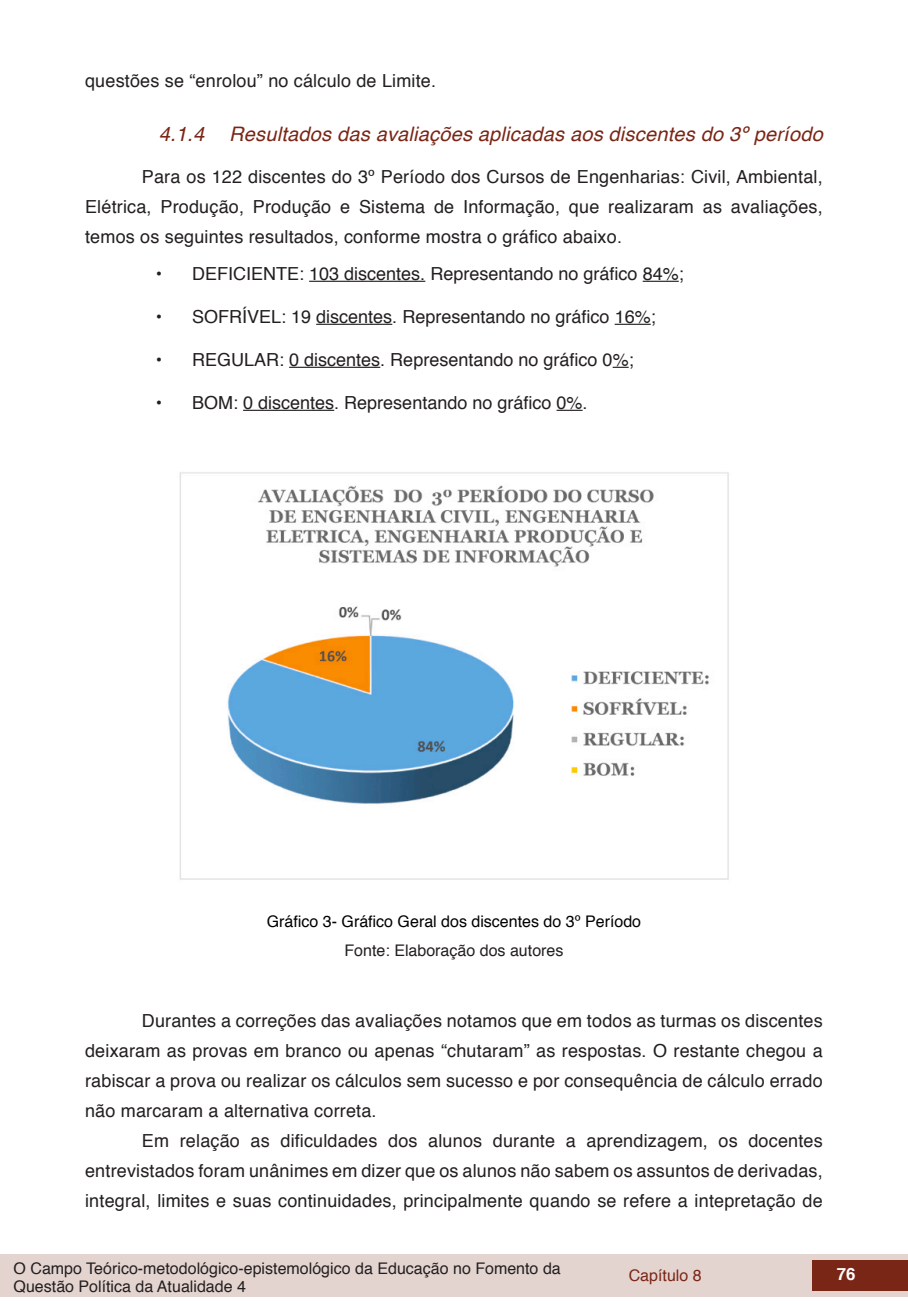
<style>
.page{position:relative;width:908px;height:1304px;background:#fff}
.page>*{position:absolute;margin:0;border:0;box-sizing:border-box;transform-origin:0 0}
.t1{font:italic 20px "Helvetica";letter-spacing:.01em;color:#7a2616}
.txt{font:18px/30px "Helvetica";letter-spacing:.01em;color:#231f20;text-align:justify}
.t2{font:700 16.8px "Helvetica";color:#fff}
.fonte_tab_gra_imag{font:16px/18.2px "Helvetica";color:#231f20}
.info_tab_graf_imag{font:16px "Helvetica";color:#000}
.t3{font:16px "Helvetica";color:#7a2616}
</style>
<div class="page">
<div style="left:0;top:1254px;width:906px;height:43px;background:#e4d4d0"></div>
<div style="left:812px;top:1261px;width:95px;height:30px;background:#7a2616"></div>
<hr style="left:309px;top:281px;width:116px;height:1px;background:#000">
<hr style="left:642px;top:281px;width:36px;height:1px;background:#000">
<hr style="left:316px;top:324px;width:76px;height:1px;background:#000">
<hr style="left:614px;top:324px;width:36px;height:1px;background:#000">
<hr style="left:289px;top:367px;width:91px;height:1px;background:#000">
<svg style="left:612px;top:367px;width:16px;height:1px"></svg>
<hr style="left:243px;top:410px;width:91px;height:1px;background:#000">
<svg style="left:556px;top:410px;width:26px;height:1px"></svg>
<img style="left:179px;top:472px;width:550px;height:408px">
<p class="txt" style="left:85px;top:66px;width:352px">questões se “enrolou” no cálculo de Limite.</p>
<p class="t1" style="left:159px;top:118px;width:47px">4.1.4</p>
<p class="t1" style="left:229px;top:118px;width:594px">Resultados das avaliações aplicadas aos discentes do 3º período</p>
<p class="txt" style="left:85px;top:162px;width:738px;text-indent:57px">Para os 122 discentes do 3º Período dos Cursos de Engenharias: Civil, Ambiental, Elétrica, Produção, Produção e Sistema de Informação, que realizaram as avaliações, temos os seguintes resultados, conforme mostra o gráfico abaixo.</p>
<p class="txt" style="left:156px;top:259px;width:529px">• DEFICIENTE: 103 discentes. Representando no gráfico 84%;</p>
<p class="txt" style="left:156px;top:302px;width:501px">• SOFRÍVEL: 19 discentes. Representando no gráfico 16%;</p>
<p class="txt" style="left:156px;top:345px;width:479px">• REGULAR: 0 discentes. Representando no gráfico 0%;</p>
<p class="txt" style="left:156px;top:388px;width:433px">• BOM: 0 discentes. Representando no gráfico 0%.</p>
<p class="info_tab_graf_imag" style="left:267px;top:909px;width:375px">Gráfico 3- Gráfico Geral dos discentes do 3º Período</p>
<p class="fonte_tab_gra_imag" style="left:344px;top:942px;width:220px">Fonte: Elaboração dos autores</p>
<p class="txt" style="left:85px;top:1007px;width:738px;text-indent:57px">Durantes a correções das avaliações notamos que em todos as turmas os discentes deixaram as provas em branco ou apenas “chutaram” as respostas. O restante chegou a rabiscar a prova ou realizar os cálculos sem sucesso e por consequência de cálculo errado não marcaram a alternativa correta.</p>
<p class="txt" style="left:85px;top:1127px;width:738px;text-indent:57px">Em relação as dificuldades dos alunos durante a aprendizagem, os docentes entrevistados foram unânimes em dizer que os alunos não sabem os assuntos de derivadas, integral, limites e suas continuidades, principalmente quando se refere a intepretação de</p>
<p class="fonte_tab_gra_imag" style="left:14px;top:1260px;width:548px">O Campo Teórico-metodológico-epistemológico da Educação no Fomento da<br>Questão Política da Atualidade 4</p>
<p class="t3" style="left:628px;top:1263px;width:74px">Capítulo 8</p>
<p class="t2" style="left:836px;top:1261px;width:20px">76</p>
</div>
